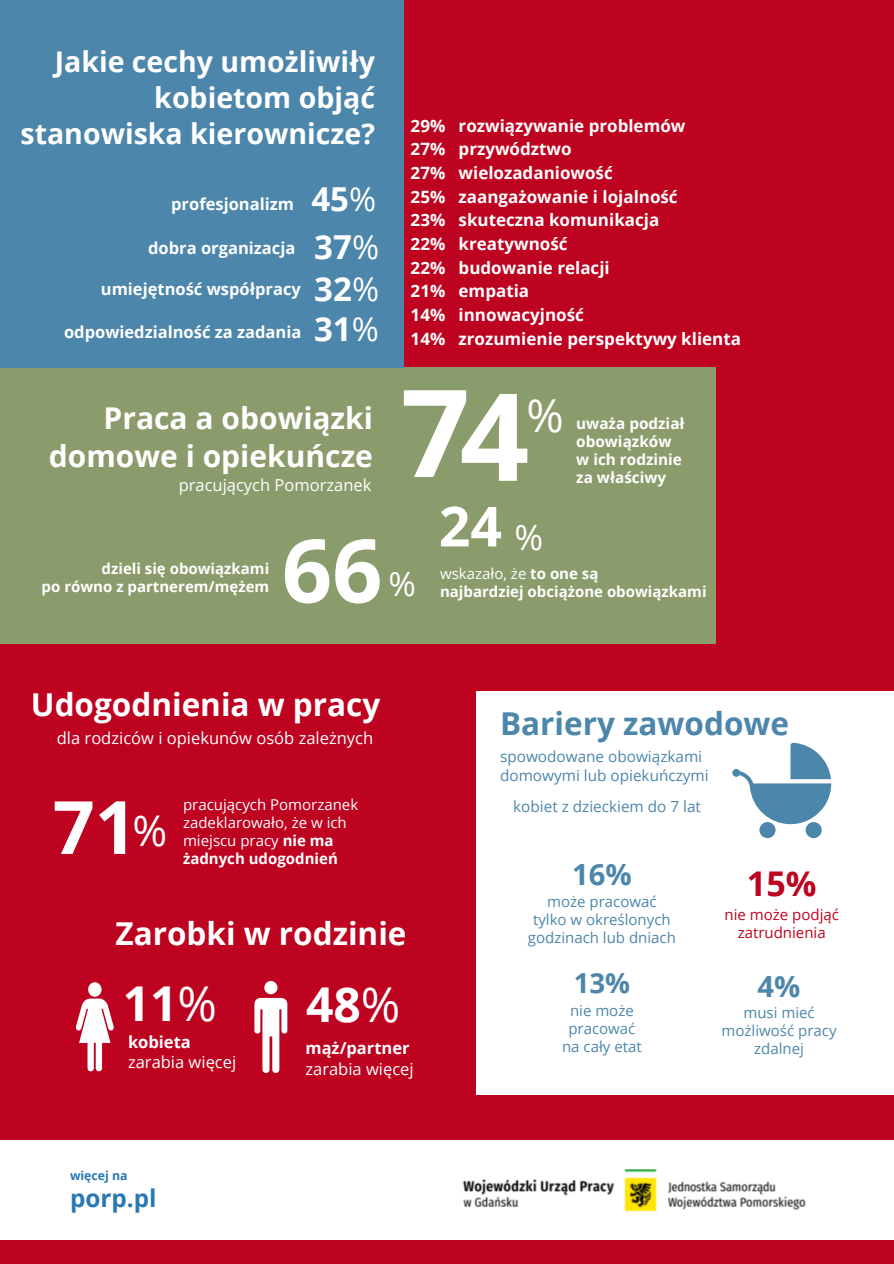
<style>
.page{position:relative;width:894px;height:1264px;background:#fff}
.page>*{position:absolute;margin:0;border:0;box-sizing:border-box;transform-origin:0 0}
.t1{font:700 121.65px "Open Sans";color:#fff}
.t2{font:700 88.05px "Open Sans";color:#fff}
.t3{font:700 73.65px "Open Sans";color:#fff}
.t4{font:700 55.2px "Open Sans";color:#fff}
.t5{font:700 48px "Open Sans";color:#fff}
.t6{font:45.45px "Open Sans";color:#fff}
.t7{font:42.3px "Open Sans";color:#fff}
.t8{font:34.95px "Open Sans";color:#fff}
.t9{font:700 34.05px "Open Sans";color:#be0320}
.t10{font:33.45px "Open Sans";color:#fff}
.t11{font:700 33px "Open Sans";color:#fff}
.t12{font:700 31.5px "Open Sans";color:#fff}
.t13{font:700 31.5px "Open Sans";color:#4c86aa}
.t14{font:700 30px/38.2px "Open Sans";color:#fff;text-align:right}
.t15{font:700 29.25px "Open Sans";color:#4c86aa}
.t16{font:700 29.1px "Open Sans";color:#4c86aa}
.t17{font:700 28.5px/36px "Open Sans";color:#fff;text-align:right}
.t18{font:700 27.6px "Open Sans";color:#4c86aa}
.t19{font:700 24.3px "Open Sans";color:#2878b5}
.t20{font:700 16.95px/23.7px "Open Sans";color:#fff}
.t21{font:16.5px/20.2px "Open Sans";color:#fff}
.t22{font:700 16.5px "Open Sans";color:#fff}
.t23{font:15.3px/19.2px "Open Sans";color:#4c86aa}
.t24{font:700 15.3px/18px "Open Sans";color:#fff}
.t25{font:15px/18px "Open Sans";color:#4c86aa;text-align:center}
.t26{font:700 15px "Open Sans";color:#fff}
.t27{font:15px/18px "Open Sans";color:#fff}
.t28{font:15px "Open Sans";color:#be0320}
.t29{font:700 12.3px "Open Sans";color:#2878b5}
.s1{font-weight:400}
.s2{font-weight:700}
</style>
<div class="page">
<div style="left:0;top:0;width:893px;height:1263px;background:#be0320"></div>
<div style="left:0;top:1139px;width:893px;height:100px;background:#fff"></div>
<img style="left:462px;top:1169px;width:344px;height:43px">
<div style="left:476px;top:690px;width:417px;height:404px;background:#fff"></div>
<div style="left:0;top:367px;width:715px;height:277px;background:#8a9c6b"></div>
<div style="left:0;top:0;width:403px;height:367px;background:#4c86aa"></div>
<svg style="left:732px;top:742px;width:99px;height:96px"></svg>
<div style="left:88px;top:982px;width:13px;height:14px;background:#fff;border-radius:50%"></div>
<svg style="left:75px;top:998px;width:39px;height:74px"></svg>
<svg style="left:254px;top:981px;width:33px;height:91px"></svg>
<h6 class="t17" style="left:20px;top:43px;width:356px">Jakie cechy umożliwiły kobietom objąć stanowiska kierownicze?</h6>
<p class="t22" style="left:171px;top:193px;width:124px">profesjonalizm</p>
<p class="t22" style="left:148px;top:236px;width:149px">dobra organizacja</p>
<p class="t22" style="left:101px;top:277px;width:201px">umiejętność współpracy</p>
<p class="t22" style="left:64px;top:320px;width:239px">odpowiedzialność za zadania</p>
<h5 class="t11" style="left:311px;top:176px;width:66px">45<span class="s1">%</span></h5>
<p class="t11" style="left:314px;top:224px;width:66px">37<span class="s1">%</span></p>
<p class="t11" style="left:314px;top:266px;width:66px">32<span class="s1">%</span></p>
<p class="t11" style="left:314px;top:306px;width:66px">31<span class="s1">%</span></p>
<p class="t20" style="left:410px;top:113px;width:276px">29% rozwiązywanie problemów<br>27% przywództwo</p>
<p class="t20" style="left:410px;top:161px;width:203px">27% wielozadaniowość</p>
<h5 class="t20" style="left:410px;top:184px;width:268px">25% zaangażowanie i lojalność<br>23% skuteczna komunikacja<br>22% kreatywność<br>22% budowanie relacji</h5>
<p class="t20" style="left:410px;top:279px;width:175px">21% empatia<br>14% innowacyjność</p>
<p class="t20" style="left:410px;top:326px;width:332px">14% zrozumienie perspektywy klienta</p>
<h5 class="t14" style="left:49px;top:398px;width:325px">Praca a obowiązki domowe i opiekuńcze</h5>
<p class="t21" style="left:179px;top:475px;width:194px">pracujących Pomorzanek</p>
<h5 class="t26" style="left:102px;top:557px;width:169px">dzieli się obowiązkami</h5>
<h5 class="t26" style="left:42px;top:575px;width:229px">po równo z partnerem/mężem</h5>
<h2 class="t2" style="left:282px;top:508px;width:102px">66</h2>
<h3 class="t1" style="left:400px;top:347px;width:71px">7</h3>
<p class="t1" style="left:459px;top:351px;width:71px">4</p>
<p class="t6" style="left:526px;top:383px;width:39px">%</p>
<h6 class="t4" style="left:438px;top:487px;width:64px">24</h6>
<p class="t8" style="left:514px;top:512px;width:30px">%</p>
<h3 class="t24" style="left:576px;top:414px;width:110px">uważa podział obowiązków w ich rodzinie za właściwy</h3>
<p class="t10" style="left:388px;top:560px;width:29px">%</p>
<h3 class="t27" style="left:440px;top:564px;width:160px">wskazało, że <span class="s2">to one są</span></h3>
<h3 class="t26" style="left:440px;top:580px;width:268px">najbardziej obciążone obowiązkami</h3>
<p class="t12" style="left:31px;top:682px;width:351px">Udogodnienia w pracy</p>
<h6 class="t21" style="left:57px;top:727px;width:318px">dla rodziców i opiekunów osób zależnych</h6>
<p class="t13" style="left:500px;top:701px;width:290px">Bariery zawodowe</p>
<p class="t23" style="left:500px;top:746px;width:210px">spowodowane obowiązkami domowymi lub opiekuńczymi</p>
<h1 class="t3" style="left:53px;top:775px;width:85px">71</h1>
<p class="t7" style="left:132px;top:800px;width:36px">%</p>
<p class="t27" style="left:183px;top:795px;width:177px">pracujących Pomorzanek zadeklarowało, że w ich miejscu pracy <span class="s2">nie ma</span></p>
<p class="t26" style="left:183px;top:847px;width:156px">żadnych udogodnień</p>
<p class="t12" style="left:115px;top:911px;width:292px">Zarobki w rodzinie</p>
<h2 class="t5" style="left:123px;top:969px;width:96px">11<span class="s1">%</span></h2>
<h6 class="t21" style="left:128px;top:1031px;width:110px"><span class="s2">kobieta </span>zarabia więcej</h6>
<p class="t29" style="left:70px;top:1166px;width:59px">więcej na</p>
<h5 class="t19" style="left:70px;top:1180px;width:88px">porp.pl</h5>
<h1 class="t5" style="left:306px;top:970px;width:96px">48<span class="s1">%</span></h1>
<h6 class="t21" style="left:305px;top:1037px;width:110px"><span class="s2">mąż/partner </span>zarabia więcej</h6>
<p class="t23" style="left:513px;top:796px;width:189px">kobiet z dzieckiem do 7 lat</p>
<p class="t15" style="left:572px;top:853px;width:61px">16%</p>
<p class="t25" style="left:547px;top:891px;width:111px">może pracować</p>
<h2 class="t25" style="left:527px;top:909px;width:149px">tylko w określonych godzinach lub dniach</h2>
<p class="t18" style="left:573px;top:963px;width:58px">13%</p>
<p class="t25" style="left:568px;top:1000px;width:68px;text-align:left">nie może pracować</p>
<p class="t25" style="left:562px;top:1036px;width:81px">na cały etat</p>
<h2 class="t9" style="left:746px;top:860px;width:71px">15%</h2>
<h6 class="t28" style="left:724px;top:903px;width:116px">nie może podjąć</h6>
<p class="t28" style="left:737px;top:921px;width:89px">zatrudnienia</p>
<p class="t16" style="left:757px;top:965px;width:44px">4%</p>
<p class="t25" style="left:721px;top:1003px;width:116px">musi mieć możliwość pracy zdalnej</p>
</div>
